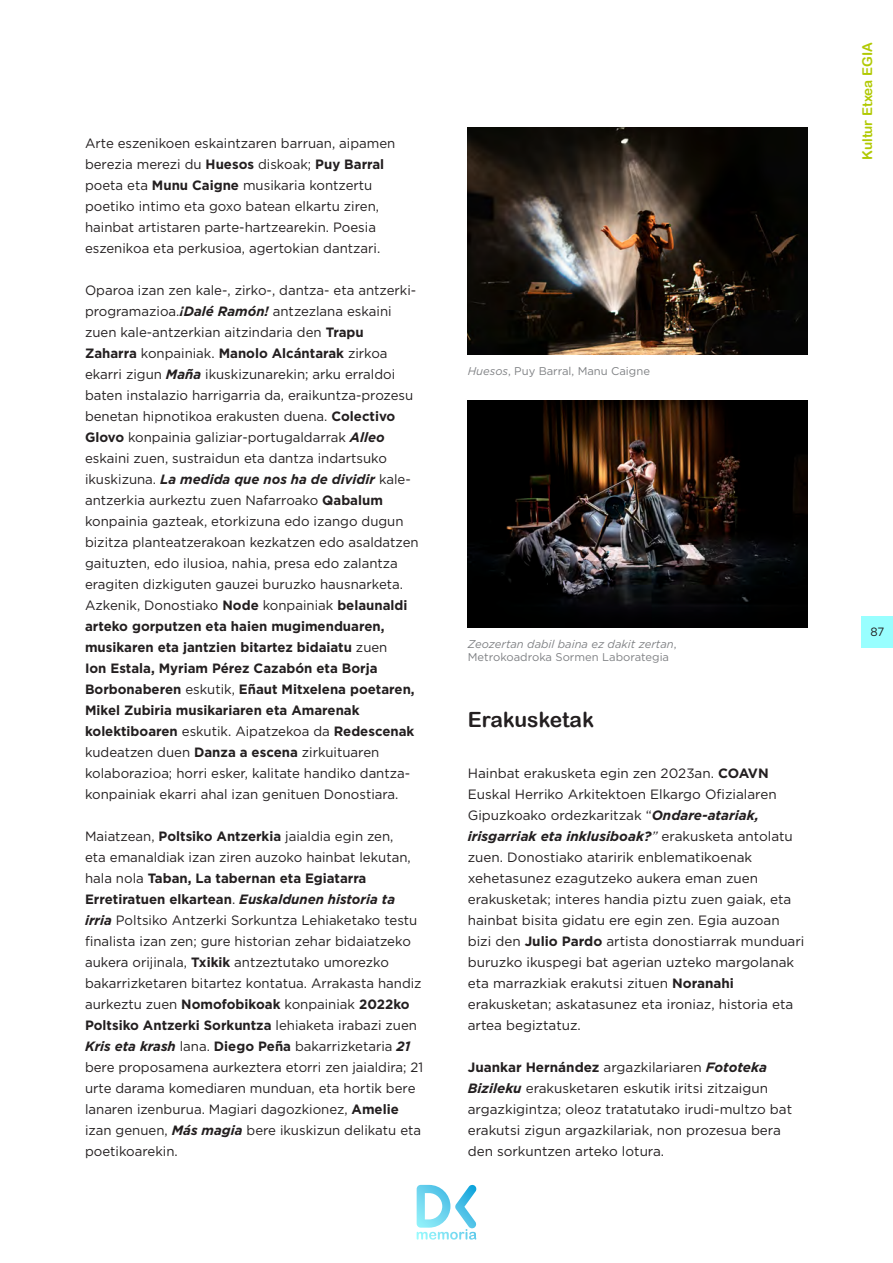
<style>
.page{position:relative;width:893px;height:1263px;background:#fff}
.page>*{position:absolute;margin:0;border:0;box-sizing:border-box;transform-origin:0 0}
.Txt_destacado{font:21px "Arial Rounded MT Bold";color:#231f20}
.Cuerpo_de_texto{font:13.5px/21px "Gotham";color:#231f20}
.t1{font:13.5px "Arial Rounded MT Bold";color:#b1c903}
.t2{font:12px "Gotham";color:#231f20;scale:.96 1}
.Pie_de_foto_nuevo{font:italic 11.25px/13.5px "Gotham";color:#808285}
.Pie_de_foto_nuevo-2{font:11.25px "Gotham";color:#808285}
.s1{font-weight:700}
.s2{font-weight:700;font-style:italic}
.s3{font-style:italic}
.s4{font-style:normal}
</style>
<div class="page">
<div style="left:862px;top:616px;width:31px;height:31px;background:#9ff"></div>
<svg style="left:417px;top:1184px;width:60px;height:55px"></svg>
<img style="left:468px;top:127px;width:340px;height:228px">
<img style="left:468px;top:400px;width:340px;height:227px">
<p class="Cuerpo_de_texto" style="left:85px;top:132px;width:312px">Arte eszenikoen eskaintzaren barruan, aipamen berezia merezi du <span class="s1">Huesos</span> diskoak; <span class="s1">Puy Barral </span>poeta eta <span class="s1">Munu Caigne</span> musikaria kontzertu poetiko intimo eta goxo batean elkartu ziren, hainbat artistaren parte-hartzearekin. Poesia eszenikoa eta perkusioa, agertokian dantzari.</p>
<p class="Cuerpo_de_texto" style="left:85px;top:280px;width:335px">Oparoa izan zen kale-, zirko-, dantza- eta antzerki&shy;programazioa.<span class="s2">¡Dalé Ramón!</span> antzezlana eskaini zuen kale-antzerkian aitzindaria den <span class="s1">Trapu Zaharra</span> konpainiak. <span class="s1">Manolo Alcántarak</span> zirkoa ekarri zigun <span class="s2">Maña</span> ikuskizunarekin; arku erraldoi baten instalazio harrigarria da, eraikuntza-prozesu benetan hipnotikoa erakusten duena. <span class="s1">Colectivo Glovo</span> konpainia galiziar-portugaldarrak <span class="s2">Alleo </span>eskaini zuen, sustraidun eta dantza indartsuko ikuskizuna. <span class="s2">La medida que nos ha de dividir</span> kale&shy;antzerkia aurkeztu zuen Nafarroako <span class="s1">Qabalum </span>konpainia gazteak, etorkizuna edo izango dugun bizitza planteatzerakoan kezkatzen edo asaldatzen gaituzten, edo ilusioa, nahia, presa edo zalantza eragiten dizkiguten gauzei buruzko hausnarketa.<br>Azkenik, Donostiako <span class="s1">Node</span> konpainiak <span class="s1">belaunaldi arteko gorputzen eta haien mugimenduaren, musikaren eta jantzien bitartez bidaiatu</span> zuen<br><span class="s1">Ion Estala, Myriam Pérez Cazabón eta Borja Borbonaberen</span> eskutik, <span class="s1">Eñaut Mitxelena poetaren, Mikel Zubiria musikariaren eta Amarenak kolektiboaren</span> eskutik. Aipatzekoa da <span class="s1">Redescenak </span>kudeatzen duen <span class="s1">Danza a escena</span> zirkuituaren kolaborazioa; horri esker, kalitate handiko dantza&shy;konpainiak ekarri ahal izan genituen Donostiara.</p>
<p class="Cuerpo_de_texto" style="left:85px;top:826px;width:340px">Maiatzean, <span class="s1">Poltsiko Antzerkia</span> jaialdia egin zen,<br>eta emanaldiak izan ziren auzoko hainbat lekutan, hala nola <span class="s1">Taban, La tabernan eta Egiatarra Erretiratuen elkartean</span>. <span class="s2">Euskaldunen historia ta irria</span> Poltsiko Antzerki Sorkuntza Lehiaketako testu finalista izan zen; gure historian zehar bidaiatzeko aukera orijinala, <span class="s1">Txikik</span> antzeztutako umorezko bakarrizketaren bitartez kontatua. Arrakasta handiz aurkeztu zuen <span class="s1">Nomofobikoak</span> konpainiak <span class="s1">2022ko Poltsiko Antzerki Sorkuntza</span> lehiaketa irabazi zuen <span class="s2">Kris eta krash</span> lana. <span class="s1">Diego Peña</span> bakarrizketaria <span class="s2">21 </span>bere proposamena aurkeztera etorri zen jaialdira; 21 urte darama komediaren munduan, eta hortik bere lanaren izenburua. Magiari dagozkionez, <span class="s1">Amelie </span>izan genuen, <span class="s2">Más magia</span> bere ikuskizun delikatu eta poetikoarekin.</p>
<p class="Pie_de_foto_nuevo-2" style="left:468px;top:364px;width:184px"><span class="s3">Huesos</span>, Puy Barral, Manu Caigne</p>
<p class="Pie_de_foto_nuevo" style="left:468px;top:637px;width:210px">Zeozertan dabil baina ez dakit zertan<span class="s4">,<br>Metrokoadroka Sormen Laborategia</span></p>
<p class="Txt_destacado" style="left:468px;top:707px;width:128px">Erakusketak</p>
<p class="Cuerpo_de_texto" style="left:468px;top:762px;width:338px">Hainbat erakusketa egin zen 2023an. <span class="s1">COAVN </span>Euskal Herriko Arkitektoen Elkargo Ofizialaren Gipuzkoako ordezkaritzak “<span class="s2">Ondare-atariak, irisgarriak eta inklusiboak?</span><span class="s3">”</span> erakusketa antolatu zuen. Donostiako ataririk enblematikoenak xehetasunez ezagutzeko aukera eman zuen erakusketak; interes handia piztu zuen gaiak, eta hainbat bisita gidatu ere egin zen. Egia auzoan bizi den <span class="s1">Julio Pardo</span> artista donostiarrak munduari buruzko ikuspegi bat agerian uzteko margolanak eta marrazkiak erakutsi zituen <span class="s1">Noranahi </span>erakusketan; askatasunez eta ironiaz, historia eta artea begiztatuz.</p>
<p class="Cuerpo_de_texto" style="left:468px;top:1057px;width:326px"><span class="s1">Juankar Hernández</span> argazkilariaren <span class="s2">Fototeka Bizileku</span> erakusketaren eskutik iritsi zitzaigun argazkigintza; oleoz tratatutako irudi-multzo bat erakutsi zigun argazkilariak, non prozesua bera den sorkuntzen arteko lotura.</p>
<p class="t1" style="left:859px;top:160px;width:119px;rotate:-90deg">Kultur Etxea EGIA</p>
<p class="t2" style="left:870px;top:624px;width:16px">87</p>
</div>
